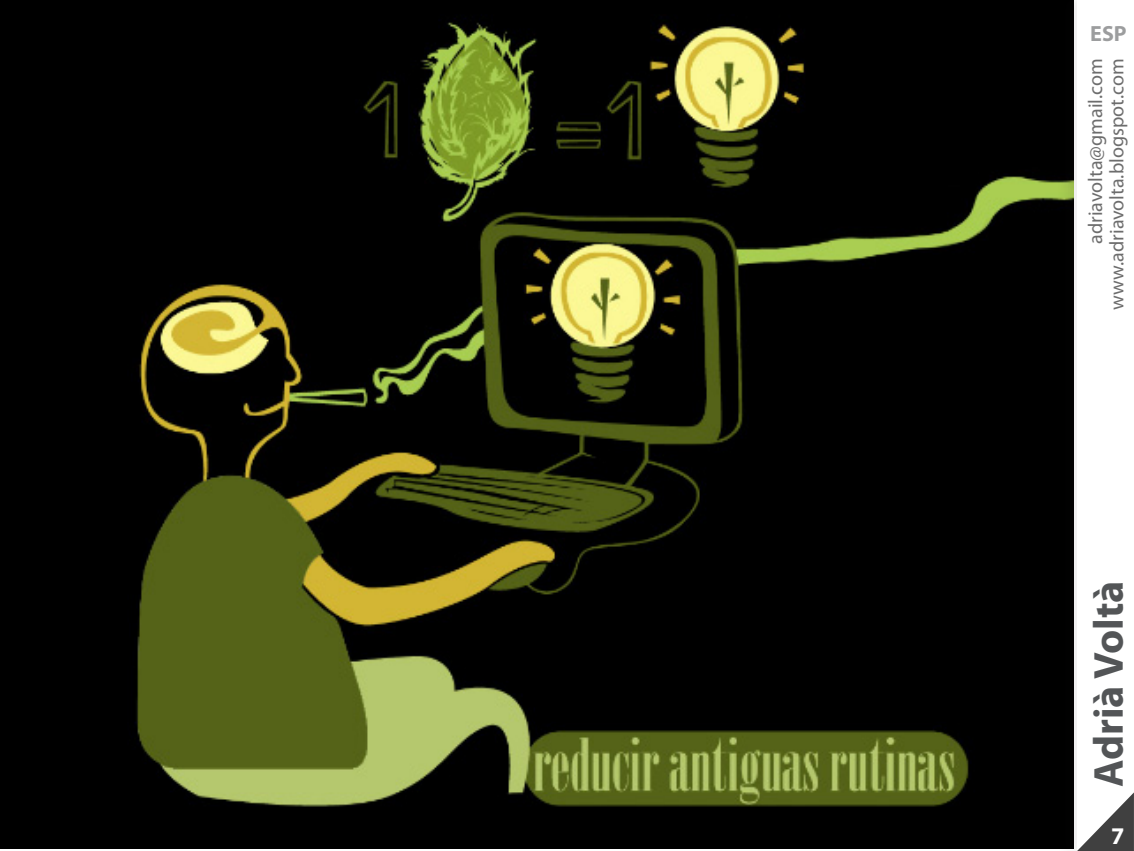
<style>
.page{position:relative;width:1134px;height:851px;background:#fff}
.page>*{position:absolute;margin:0;border:0;box-sizing:border-box;transform-origin:0 0}
.t1{font:700 42px "Myriad Pro";color:#535557}
.t2{font:700 24px "Myriad Pro";color:#fff}
.t3{font:700 22px "Myriad Pro";color:#9c9d9e}
.t4{font:20px/21.2px "Myriad Pro";color:#6d6d6d;text-align:right}
</style>
<div class="page">
<img style="left:0;top:0;width:1055px;height:848px">
<div style="left:1055px;top:0;width:79px;height:850px;background:#231f20;opacity:.07"></div>
<div style="left:1077px;top:0;width:57px;height:850px;background:#fff"></div>
<svg style="left:1078px;top:792px;width:56px;height:58px"></svg>
<p class="t3" style="left:1090px;top:19px;width:38px">ESP</p>
<p class="t4" style="left:1084px;top:310px;width:252px;rotate:-90deg">adriavolta@gmail.com www.adriavolta.blogspot.com</p>
<h1 class="t1" style="left:1081px;top:787px;width:208px;rotate:-90deg">Adrià Voltà</h1>
<p class="t2" style="left:1111px;top:819px;width:15px">7</p>
</div>
